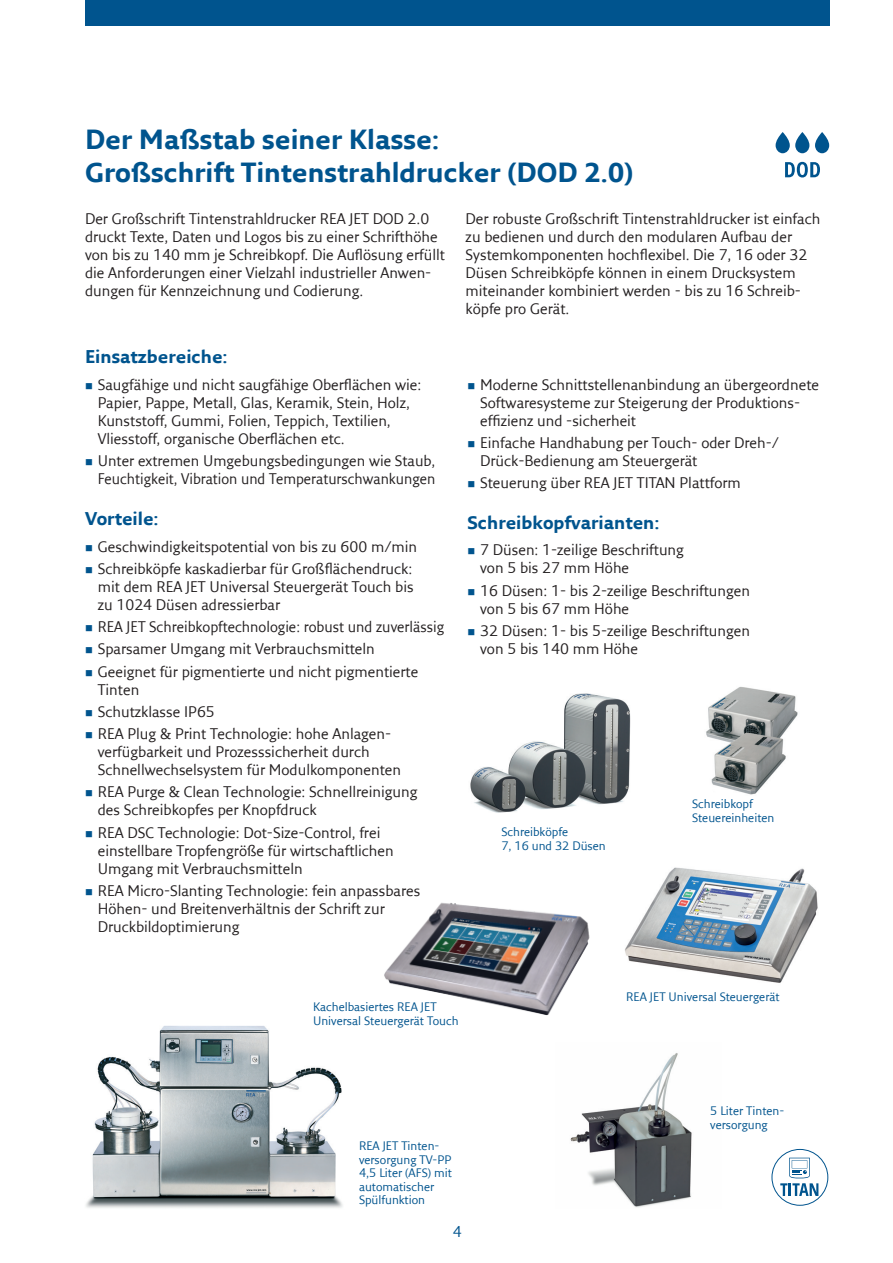
<style>
.page{position:relative;width:893px;height:1263px;background:#fff}
.page>*{position:absolute;margin:0;border:0;box-sizing:border-box;transform-origin:0 0}
.t1{font:700 27px/33px "Fresco Sans LF";color:#00548e}
.t2{font:700 18px "Fresco Sans LF";color:#00548e}
.t3{font:15px/18px "Fresco Sans LF";color:#231f20}
.t4{font:15px "Fresco Sans LF";color:#00548e}
.t5{font:12px/13.5px "Fresco Sans LF";color:#00548e}
.s1{color:#00548e}
</style>
<div class="page">
<img style="left:625px;top:867px;width:193px;height:116px">
<div style="left:85px;top:0;width:744px;height:26px;background:#00548e"></div>
<img style="left:86px;top:1025px;width:257px;height:183px">
<img style="left:470px;top:693px;width:161px;height:120px">
<img style="left:706px;top:687px;width:92px;height:108px">
<img style="left:570px;top:1053px;width:122px;height:155px">
<svg style="left:780px;top:1158px;width:38px;height:38px"></svg>
<div style="left:772px;top:1149px;width:56px;height:56px;border:1px solid #00548e;border-radius:50%"></div>
<svg style="left:785px;top:162px;width:35px;height:15px"></svg>
<svg style="left:776px;top:132px;width:33px;height:21px"></svg>
<svg style="left:815px;top:132px;width:14px;height:21px"></svg>
<img style="left:384px;top:902px;width:206px;height:114px">
<h1 class="t1" style="left:85px;top:122px;width:550px">Der Maßstab seiner Klasse:<br>Großschrift Tintenstrahldrucker (DOD 2.0)</h1>
<p class="t3" style="left:85px;top:210px;width:361px">Der Großschrift Tintenstrahldrucker REA JET DOD 2.0 druckt Texte, Daten und Logos bis zu einer Schrifthöhe von bis zu 140 mm je Schreibkopf. Die Auflösung erfüllt die Anforderungen einer Vielzahl industrieller Anwen&shy;dungen für Kennzeichnung und Codierung.</p>
<p class="t3" style="left:466px;top:210px;width:356px">Der robuste Großschrift Tintenstrahldrucker ist einfach zu bedienen und durch den modularen Aufbau der Systemkomponenten hochflexibel. Die 7, 16 oder 32<br>Düsen Schreibköpfe können in einem Drucksystem miteinander kombiniert werden - bis zu 16 Schreib&shy;köpfe pro Gerät.</p>
<p class="t2" style="left:85px;top:346px;width:144px">Einsatzbereiche:</p>
<p class="t3" style="left:98px;top:375px;width:325px;text-indent:-13px"><span class="s1">■</span> Saugfähige und nicht saugfähige Oberflächen wie:<br>Papier, Pappe, Metall, Glas, Keramik, Stein, Holz, Kunststoff, Gummi, Folien, Teppich, Textilien, Vliesstoff, organische Oberflächen etc.</p>
<p class="t3" style="left:85px;top:452px;width:352px;text-align:right"><span class="s1">■</span> Unter extremen Umgebungsbedingungen wie Staub,<br>Feuchtigkeit, Vibration und Temperaturschwankungen</p>
<p class="t2" style="left:85px;top:507px;width:75px">Vorteile:</p>
<p class="t3" style="left:85px;top:537px;width:334px"><span class="s1">■</span> Geschwindigkeitspotential von bis zu 600 m/min</p>
<p class="t3" style="left:98px;top:559px;width:317px;text-align:justify;text-indent:-13px"><span class="s1">■</span> Schreibköpfe kaskadierbar für Großflächendruck: mit dem REA JET Universal Steuergerät Touch bis zu 1024 Düsen adressierbar</p>
<p class="t3" style="left:85px;top:617px;width:361px"><span class="s1">■</span> REA JET Schreibkopftechnologie: robust und zuverlässig</p>
<p class="t3" style="left:85px;top:640px;width:291px"><span class="s1">■</span> Sparsamer Umgang mit Verbrauchsmitteln</p>
<p class="t3" style="left:98px;top:662px;width:322px;text-indent:-13px"><span class="s1">■</span> Geeignet für pigmentierte und nicht pigmentierte<br>Tinten</p>
<p class="t3" style="left:85px;top:702px;width:131px"><span class="s1">■</span> Schutzklasse IP65</p>
<p class="t3" style="left:98px;top:724px;width:305px;text-indent:-13px"><span class="s1">■</span> REA Plug &amp; Print Technologie: hohe Anlagen&shy;verfügbarkeit und Prozesssicherheit durch<br>Schnellwechselsystem für Modulkomponenten</p>
<p class="t3" style="left:98px;top:783px;width:321px;text-indent:-13px"><span class="s1">■</span> REA Purge &amp; Clean Technologie: Schnellreinigung des Schreibkopfes per Knopfdruck</p>
<p class="t3" style="left:98px;top:823px;width:297px;text-indent:-13px"><span class="s1">■</span> REA DSC Technologie: Dot-Size-Control, frei einstellbare Tropfengröße für wirtschaftlichen<br>Umgang mit Verbrauchsmitteln</p>
<p class="t3" style="left:98px;top:881px;width:324px;text-indent:-13px"><span class="s1">■</span> REA Micro-Slanting Technologie: fein anpassbares<br>Höhen- und Breitenverhältnis der Schrift zur<br>Druckbildoptimierung</p>
<p class="t3" style="left:480px;top:375px;width:340px;text-indent:-13px"><span class="s1">■</span> Moderne Schnittstellenanbindung an übergeordnete<br>Softwaresysteme zur Steigerung der Produktions&shy;effizienz und -sicherheit</p>
<p class="t3" style="left:480px;top:433px;width:300px;text-indent:-13px"><span class="s1">■</span> Einfache Handhabung per Touch- oder Dreh-/<br>Drück-Bedienung am Steuergerät</p>
<p class="t3" style="left:467px;top:473px;width:275px"><span class="s1">■</span> Steuerung über REA JET TITAN Plattform</p>
<p class="t2" style="left:467px;top:511px;width:194px">Schreibkopfvarianten:</p>
<p class="t3" style="left:480px;top:541px;width:205px;text-indent:-13px"><span class="s1">■</span> 7 Düsen: 1-zeilige Beschriftung von 5 bis 27 mm Höhe</p>
<p class="t3" style="left:480px;top:581px;width:271px;text-indent:-13px"><span class="s1">■</span> 16 Düsen: 1- bis 2-zeilige Beschriftungen von 5 bis 67 mm Höhe</p>
<p class="t3" style="left:480px;top:621px;width:271px;text-indent:-13px"><span class="s1">■</span> 32 Düsen: 1- bis 5-zeilige Beschriftungen von 5 bis 140 mm Höhe</p>
<p class="t5" style="left:501px;top:825px;width:106px">Schreibköpfe<br>7, 16 und 32 Düsen</p>
<p class="t5" style="left:692px;top:797px;width:84px">Schreibkopf<br>Steuereinheiten</p>
<p class="t5" style="left:313px;top:1000px;width:147px">Kachelbasiertes REA JET<br>Universal Steuergerät Touch</p>
<p class="t5" style="left:626px;top:990px;width:155px">REA JET Universal Steuergerät</p>
<p class="t5" style="left:359px;top:1139px;width:94px">REA JET Tinten&shy;versorgung TV-PP<br>4,5 Liter (AFS) mit automatischer<br>Spülfunktion</p>
<p class="t5" style="left:710px;top:1104px;width:76px">5 Liter Tinten&shy;versorgung</p>
<p class="t4" style="left:453px;top:1222px;width:10px">4</p>
</div>
